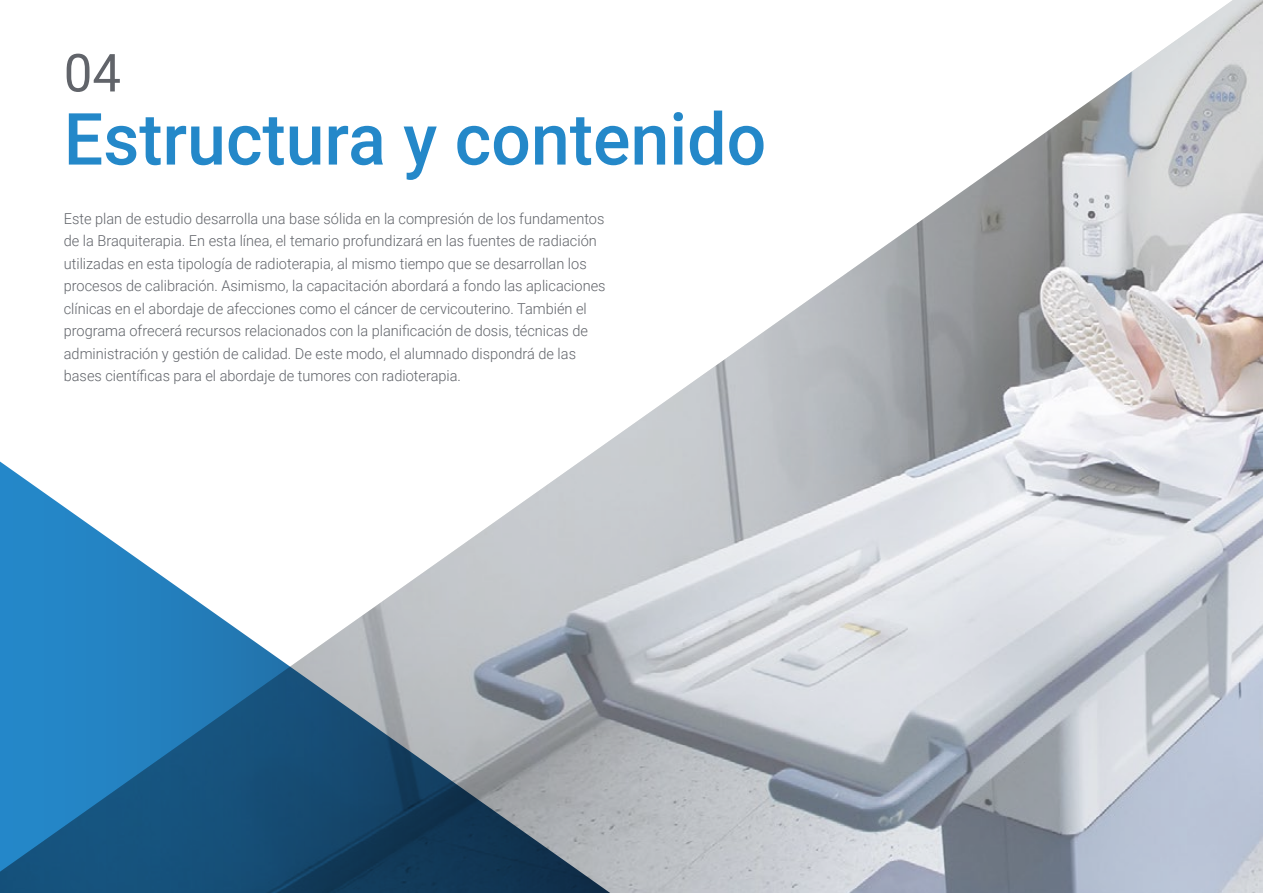
<style>
.page{position:relative;width:1263px;height:893px;background:#fff}
.page>*{position:absolute;margin:0;border:0;box-sizing:border-box;transform-origin:0 0}
.t1{font:500 72px "Roboto";color:#2488c9}
.t2{font:52.5px "Roboto";color:#61646a}
.t3{font:300 15px/22.5px "Roboto";color:#61646a}
</style>
<div class="page">
<img style="left:602px;top:0;width:661px;height:893px">
<svg style="left:0;top:446px;width:640px;height:447px"></svg>
<h2 class="t2" style="left:64px;top:36px;width:59px">04</h2>
<h1 class="t1" style="left:64px;top:89px;width:704px">Estructura y contenido</h1>
<p class="t3" style="left:64px;top:207px;width:543px">Este plan de estudio desarrolla una base sólida en la compresión de los fundamentos de la Braquiterapia. En esta línea, el temario profundizará en las fuentes de radiación utilizadas en esta tipología de radioterapia, al mismo tiempo que se desarrollan los procesos de calibración. Asimismo, la capacitación abordará a fondo las aplicaciones clínicas en el abordaje de afecciones como el cáncer de cervicouterino. También el programa ofrecerá recursos relacionados con la planificación de dosis, técnicas de administración y gestión de calidad. De este modo, el alumnado dispondrá de las bases científicas para el abordaje de tumores con radioterapia.</p>
</div>
